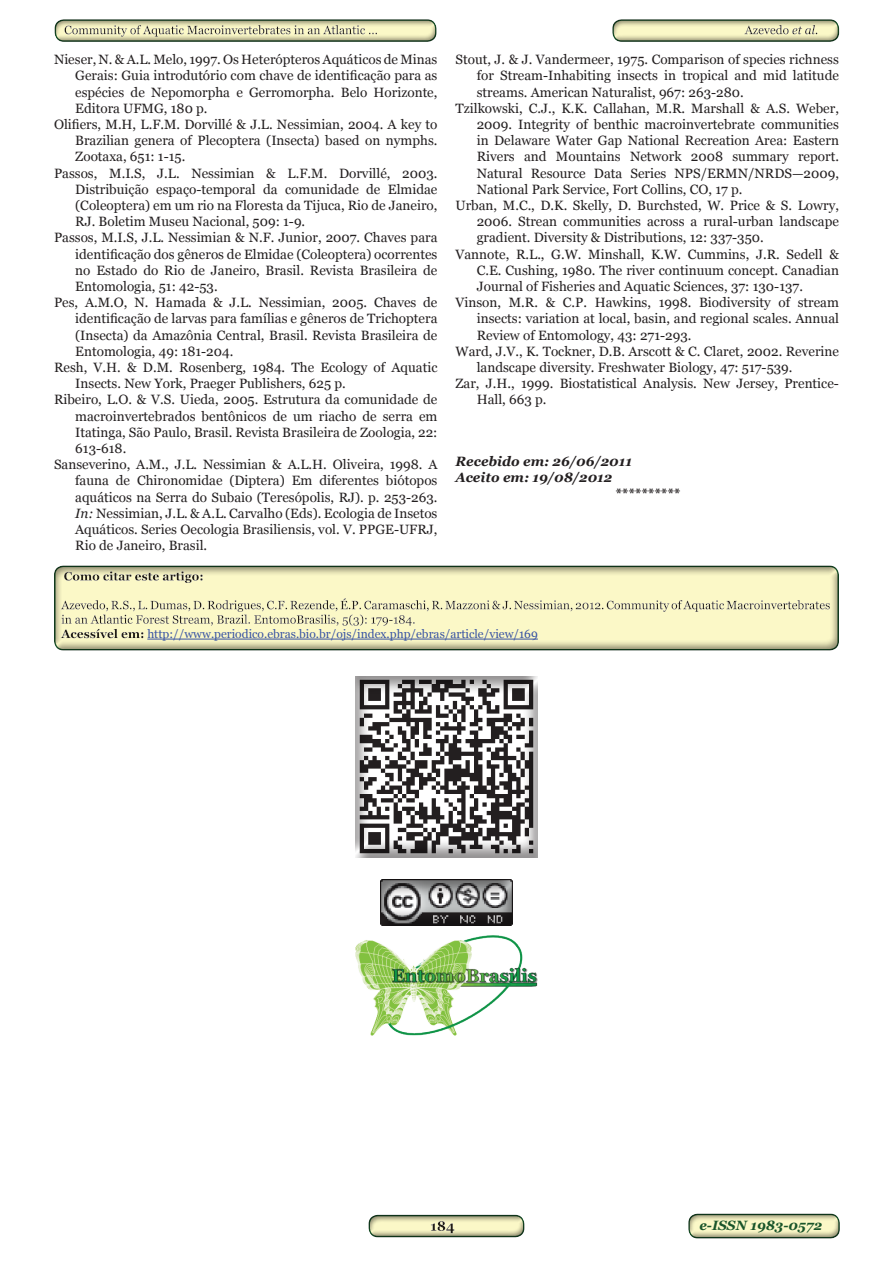
<style>
.page{position:relative;width:893px;height:1263px;background:#fff}
.page>*{position:absolute;margin:0;border:0;box-sizing:border-box;transform-origin:0 0}
.t1{font:13.5px "Georgia";color:#231f20}
.t2{font:italic 700 13.5px "Georgia";color:#231f20}
.t3{font:italic 700 13.5px "Georgia";color:#19552a}
.t4{font:12px "Georgia";color:#3853a3}
.s1{font-style:italic}
</style>
<div class="page">
<div style="left:368px;top:1212px;width:158px;height:25px;background:#231f20;opacity:.5"></div>
<div style="left:54px;top:17px;width:384px;height:25px;background:#231f20;opacity:.5"></div>
<div style="left:610px;top:17px;width:229px;height:25px;background:#231f20;opacity:.5"></div>
<div style="left:687px;top:1211px;width:156px;height:28px;background:#231f20;opacity:.5"></div>
<img style="left:355px;top:936px;width:183px;height:99px">
<div style="left:380px;top:878px;width:132px;height:48px;background:#231f20;opacity:.5"></div>
<div style="left:355px;top:675px;width:183px;height:183px;background:#231f20;opacity:.5"></div>
<div style="left:53px;top:563px;width:792px;height:88px;background:#231f20;opacity:.5"></div>
<p class="t1" style="left:54px;top:51px;width:385px">Nieser, N. &amp; A.L. Melo, 1997. Os Heterópteros Aquáticos de Minas</p>
<p class="t1" style="left:75px;top:68px;width:364px">Gerais: Guia introdutório com chave de identificação para as</p>
<p class="t1" style="left:75px;top:84px;width:364px">espécies de Nepomorpha e Gerromorpha. Belo Horizonte,</p>
<p class="t1" style="left:75px;top:100px;width:134px">Editora UFMG, 180 p.</p>
<p class="t1" style="left:54px;top:116px;width:385px">Olifiers, M.H, L.F.M. Dorvillé &amp; J.L. Nessimian, 2004. A key to</p>
<p class="t1" style="left:75px;top:132px;width:364px">Brazilian genera of Plecoptera (Insecta) based on nymphs.</p>
<p class="t1" style="left:75px;top:149px;width:112px">Zootaxa, 651: 1-15.</p>
<p class="t1" style="left:54px;top:165px;width:385px">Passos, M.I.S, J.L. Nessimian &amp; L.F.M. Dorvillé, 2003.</p>
<p class="t1" style="left:75px;top:181px;width:364px">Distribuição espaço-temporal da comunidade de Elmidae</p>
<p class="t1" style="left:75px;top:197px;width:364px">(Coleoptera) em um rio na Floresta da Tijuca, Rio de Janeiro,</p>
<p class="t1" style="left:75px;top:213px;width:231px">RJ. Boletim Museu Nacional, 509: 1-9.</p>
<p class="t1" style="left:54px;top:230px;width:385px">Passos, M.I.S, J.L. Nessimian &amp; N.F. Junior, 2007. Chaves para</p>
<p class="t1" style="left:75px;top:246px;width:364px">identificação dos gêneros de Elmidae (Coleoptera) ocorrentes</p>
<p class="t1" style="left:75px;top:262px;width:364px">no Estado do Rio de Janeiro, Brasil. Revista Brasileira de</p>
<p class="t1" style="left:75px;top:278px;width:144px">Entomologia, 51: 42-53.</p>
<p class="t1" style="left:54px;top:294px;width:385px">Pes, A.M.O, N. Hamada &amp; J.L. Nessimian, 2005. Chaves de</p>
<p class="t1" style="left:75px;top:311px;width:364px">identificação de larvas para famílias e gêneros de Trichoptera</p>
<p class="t1" style="left:75px;top:327px;width:364px">(Insecta) da Amazônia Central, Brasil. Revista Brasileira de</p>
<p class="t1" style="left:75px;top:343px;width:160px">Entomologia, 49: 181-204.</p>
<p class="t1" style="left:54px;top:359px;width:385px">Resh, V.H. &amp; D.M. Rosenberg, 1984. The Ecology of Aquatic</p>
<p class="t1" style="left:75px;top:375px;width:272px">Insects. New York, Praeger Publishers, 625 p.</p>
<p class="t1" style="left:54px;top:392px;width:385px">Ribeiro, L.O. &amp; V.S. Uieda, 2005. Estrutura da comunidade de</p>
<p class="t1" style="left:75px;top:408px;width:364px">macroinvertebrados bentônicos de um riacho de serra em</p>
<p class="t1" style="left:75px;top:424px;width:364px">Itatinga, São Paulo, Brasil. Revista Brasileira de Zoologia, 22:</p>
<p class="t1" style="left:75px;top:440px;width:53px">613-618.</p>
<p class="t1" style="left:54px;top:456px;width:385px">Sanseverino, A.M., J.L. Nessimian &amp; A.L.H. Oliveira, 1998. A</p>
<p class="t1" style="left:75px;top:473px;width:364px">fauna de Chironomidae (Diptera) Em diferentes biótopos</p>
<p class="t1" style="left:75px;top:489px;width:364px">aquáticos na Serra do Subaio (Teresópolis, RJ). p. 253-263.</p>
<p class="t1" style="left:75px;top:505px;width:364px"><span class="s1">In:</span> Nessimian, J.L. &amp; A.L. Carvalho (Eds). Ecologia de Insetos</p>
<p class="t1" style="left:75px;top:521px;width:364px">Aquáticos. Series Oecologia Brasiliensis, vol. V. PPGE-UFRJ,</p>
<p class="t1" style="left:75px;top:537px;width:133px">Rio de Janeiro, Brasil.</p>
<p class="t1" style="left:455px;top:51px;width:385px">Stout, J. &amp; J. Vandermeer, 1975. Comparison of species richness</p>
<p class="t1" style="left:477px;top:68px;width:364px">for Stream-Inhabiting insects in tropical and mid latitude</p>
<p class="t1" style="left:477px;top:84px;width:268px">streams. American Naturalist, 967: 263-280.</p>
<p class="t1" style="left:455px;top:100px;width:385px">Tzilkowski, C.J., K.K. Callahan, M.R. Marshall &amp; A.S. Weber,</p>
<p class="t1" style="left:477px;top:116px;width:364px">2009. Integrity of benthic macroinvertebrate communities</p>
<p class="t1" style="left:477px;top:132px;width:364px">in Delaware Water Gap National Recreation Area: Eastern</p>
<p class="t1" style="left:477px;top:149px;width:364px">Rivers and Mountains Network 2008 summary report.</p>
<p class="t1" style="left:477px;top:165px;width:364px">Natural Resource Data Series NPS/ERMN/NRDS—2009,</p>
<p class="t1" style="left:477px;top:181px;width:267px">National Park Service, Fort Collins, CO, 17 p.</p>
<p class="t1" style="left:455px;top:197px;width:385px">Urban, M.C., D.K. Skelly, D. Burchsted, W. Price &amp; S. Lowry,</p>
<p class="t1" style="left:477px;top:213px;width:364px">2006. Strean communities across a rural-urban landscape</p>
<p class="t1" style="left:477px;top:230px;width:289px">gradient. Diversity &amp; Distributions, 12: 337-350.</p>
<p class="t1" style="left:455px;top:246px;width:385px">Vannote, R.L., G.W. Minshall, K.W. Cummins, J.R. Sedell &amp;</p>
<p class="t1" style="left:477px;top:262px;width:364px">C.E. Cushing, 1980. The river continuum concept. Canadian</p>
<p class="t1" style="left:477px;top:278px;width:328px">Journal of Fisheries and Aquatic Sciences, 37: 130-137.</p>
<p class="t1" style="left:455px;top:294px;width:385px">Vinson, M.R. &amp; C.P. Hawkins, 1998. Biodiversity of stream</p>
<p class="t1" style="left:477px;top:311px;width:364px">insects: variation at local, basin, and regional scales. Annual</p>
<p class="t1" style="left:477px;top:327px;width:216px">Review of Entomology, 43: 271-293.</p>
<p class="t1" style="left:455px;top:343px;width:385px">Ward, J.V., K. Tockner, D.B. Arscott &amp; C. Claret, 2002. Reverine</p>
<p class="t1" style="left:477px;top:359px;width:317px">landscape diversity. Freshwater Biology, 47: 517-539.</p>
<p class="t1" style="left:455px;top:375px;width:385px">Zar, J.H., 1999. Biostatistical Analysis. New Jersey, Prentice-</p>
<p class="t1" style="left:477px;top:392px;width:71px">Hall, 663 p.</p>
<p class="t2" style="left:455px;top:452px;width:178px">Recebido em: 26/06/2011</p>
<p class="t2" style="left:455px;top:469px;width:158px">Aceito em: 19/08/2012</p>
<p class="t2" style="left:615px;top:485px;width:67px">**********</p>
<p class="t4" style="left:147px;top:627px;width:392px">http://www.periodico.ebras.bio.br/ojs/index.php/ebras/article/view/169</p>
<p class="t3" style="left:699px;top:1216px;width:124px">e-ISSN 1983-0572</p>
</div>
